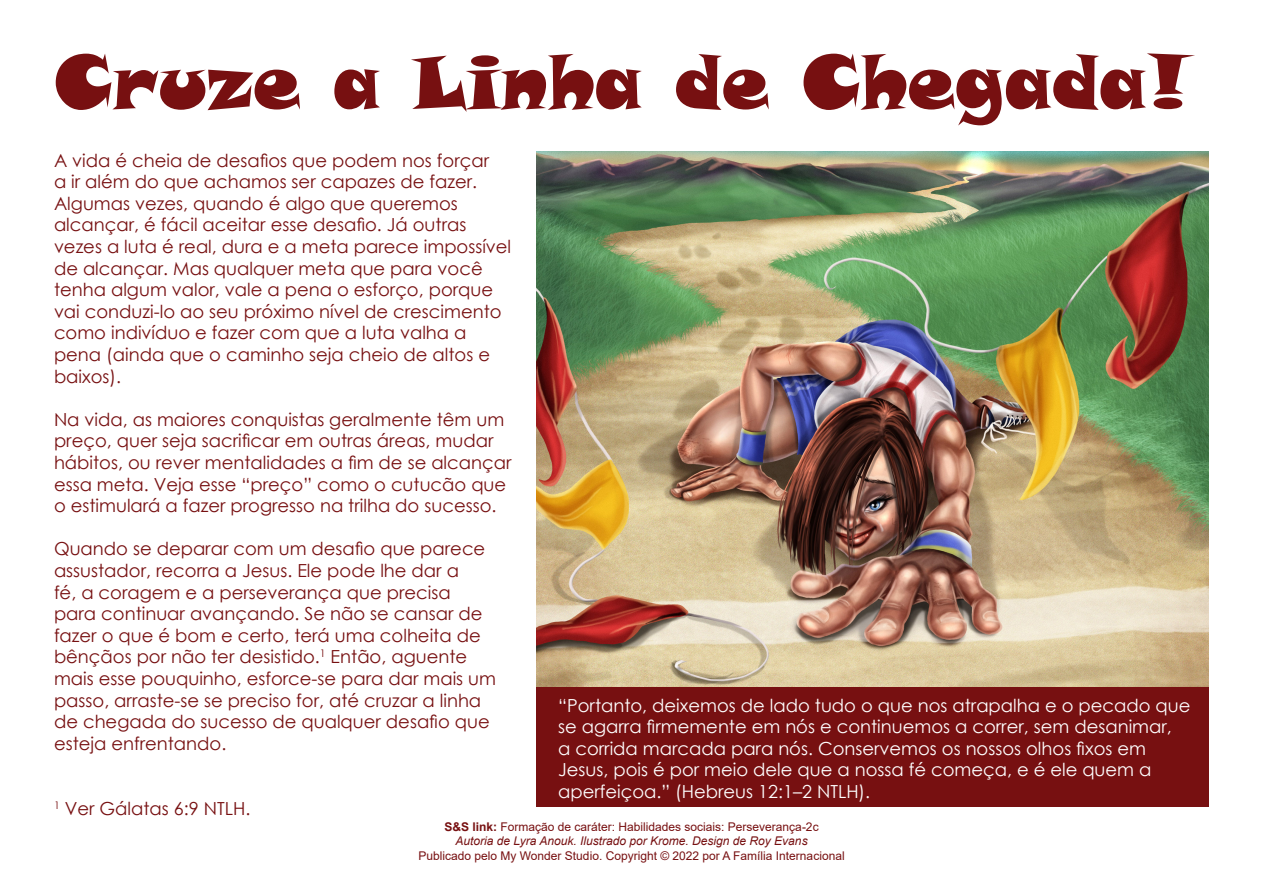
<style>
.page{position:relative;width:1263px;height:893px;background:#fff}
.page>*{position:absolute;margin:0;border:0;box-sizing:border-box;transform-origin:0 0}
.Default{font:75px "Snap ITC";color:#771011}
.Default-2{font:18px/21.6px "Century Gothic";color:#771011}
.t1{font:18px/21.6px "Century Gothic";color:#fff}
.t2{font:12px "Arial";color:#771011}
.t3{font:italic 12px "Arial";color:#771011}
.s1{font-weight:700}
</style>
<div class="page">
<img style="left:536px;top:151px;width:673px;height:536px">
<div style="left:536px;top:687px;width:673px;height:120px;background:#771011"></div>
<p class="Default" style="left:54px;top:33px;width:1138px">Cruze a Linha de Chegada!</p>
<p class="Default-2" style="left:54px;top:149px;width:459px">A vida é cheia de desafios que podem nos forçar<br>a ir além do que achamos ser capazes de fazer.<br>Algumas vezes, quando é algo que queremos alcançar, é fácil aceitar esse desafio. Já outras vezes a luta é real, dura e a meta parece impossível de alcançar. Mas qualquer meta que para você tenha algum valor, vale a pena o esforço, porque vai conduzi-lo ao seu próximo nível de crescimento como indivíduo e fazer com que a luta valha a pena (ainda que o caminho seja cheio de altos e baixos).</p>
<p class="Default-2" style="left:54px;top:408px;width:459px">Na vida, as maiores conquistas geralmente têm um preço, quer seja sacrificar em outras áreas, mudar hábitos, ou rever mentalidades a fim de se alcançar essa meta. Veja esse “preço” como o cutucão que o estimulará a fazer progresso na trilha do sucesso.</p>
<p class="Default-2" style="left:54px;top:538px;width:444px">Quando se deparar com um desafio que parece assustador, recorra a Jesus. Ele pode lhe dar a<br>fé, a coragem e a perseverança que precisa para continuar avançando. Se não se cansar de fazer o que é bom e certo, terá uma colheita de bênçãos por não ter desistido.<sup>1</sup> Então, aguente mais esse pouquinho, esforce-se para dar mais um passo, arraste-se se preciso for, até cruzar a linha de chegada do sucesso de qualquer desafio que esteja enfrentando.</p>
<p class="t1" style="left:558px;top:694px;width:634px">“Portanto, deixemos de lado tudo o que nos atrapalha e o pecado que se agarra firmemente em nós e continuemos a correr, sem desanimar,<br>a corrida marcada para nós. Conservemos os nossos olhos fixos em Jesus, pois é por meio dele que a nossa fé começa, e é ele quem a aperfeiçoa.” (Hebreus 12:1–2 NTLH).</p>
<p class="Default-2" style="left:54px;top:797px;width:198px"><sup>1</sup> Ver Gálatas 6:9 NTLH.</p>
<p class="t2" style="left:444px;top:818px;width:376px"><span class="s1">S&amp;S link:</span> Formação de caráter: Habilidades sociais: Perseverança-2c</p>
<p class="t3" style="left:455px;top:833px;width:354px">Autoria de Lyra Anouk. Ilustrado por Krome. Design de Roy Evans</p>
<p class="t2" style="left:418px;top:847px;width:428px">Publicado pelo My Wonder Studio. Copyright © 2022 por A Família Internacional</p>
</div>
